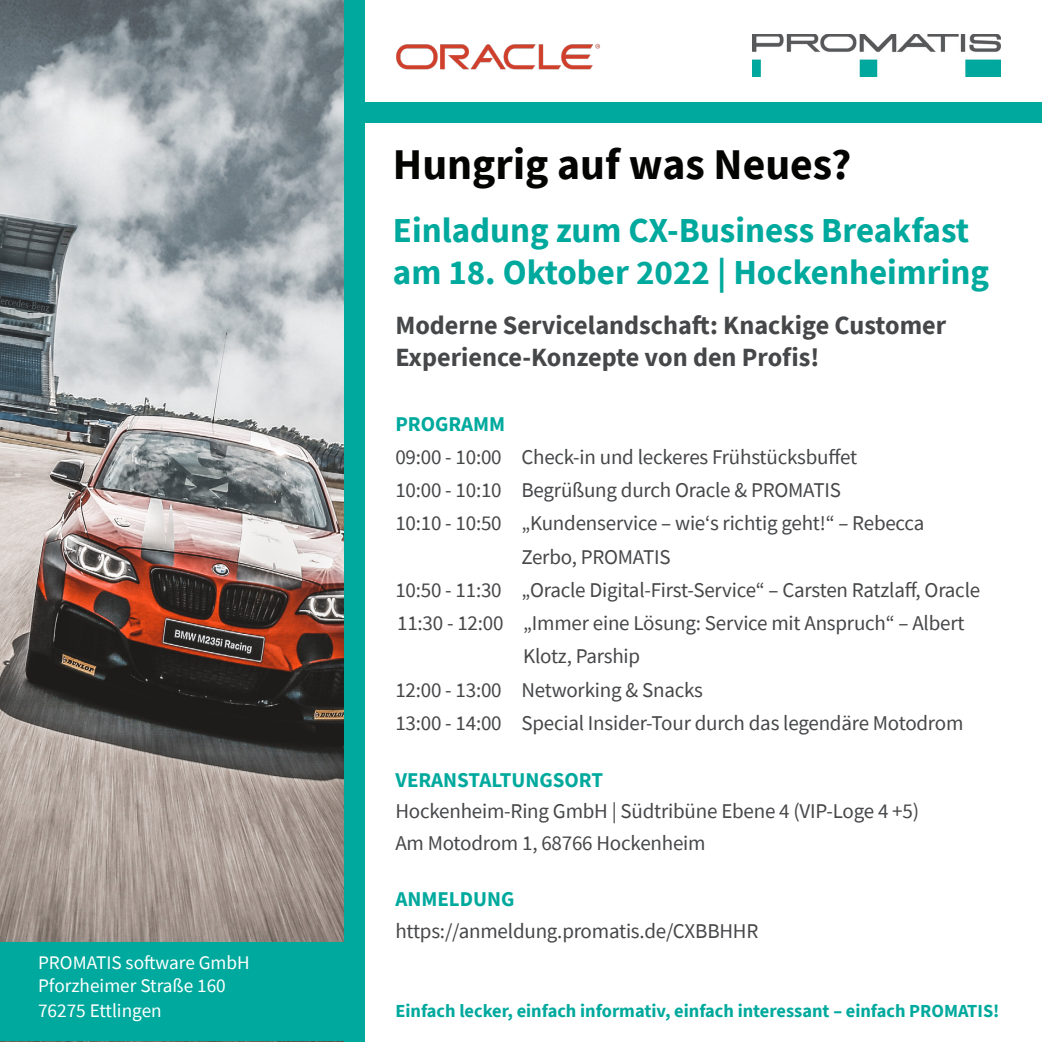
<style>
.page{position:relative;width:1042px;height:1042px;background:#fff}
.page>*{position:absolute;margin:0;border:0;box-sizing:border-box;transform-origin:0 0}
.t1{font:700 43.75px "Source Sans Pro";color:#040503}
.t2{font:700 35px "Source Sans Pro";color:#00a99d}
.t3{font:700 26.25px "Source Sans Pro";color:#464749}
.t4{font:21px "Source Sans Pro";letter-spacing:-.01em;color:#464749}
.t5{font:700 21px "Source Sans Pro";color:#00a99d}
.t6{font:19.25px "Source Sans Pro";color:#fff}
.t7{font:700 18.38px "Source Sans Pro";color:#00a99d}
</style>
<div class="page">
<div style="left:0;top:103px;width:1042px;height:20px;background:#00a99d"></div>
<img style="left:752px;top:34px;width:248px;height:43px">
<img style="left:0;top:0;width:344px;height:1042px">
<div style="left:344px;top:0;width:20px;height:1042px;background:#00a99d"></div>
<div style="left:0;top:942px;width:352px;height:99px;background:#00a99d"></div>
<img style="left:396px;top:43px;width:205px;height:27px">
<p class="t6" style="left:38px;top:950px;width:213px">PROMATIS software GmbH</p>
<p class="t6" style="left:38px;top:973px;width:189px">Pforzheimer Straße 160</p>
<p class="t6" style="left:38px;top:998px;width:125px">76275 Ettlingen</p>
<p class="t1" style="left:393px;top:135px;width:460px">Hungrig auf was Neues?</p>
<p class="t2" style="left:393px;top:206px;width:578px">Einladung zum CX-Business Breakfast</p>
<p class="t2" style="left:393px;top:248px;width:598px">am 18. Oktober 2022 | Hockenheimring</p>
<p class="t3" style="left:395px;top:308px;width:552px">Moderne Servicelandschaft: Knackige Customer</p>
<p class="t3" style="left:395px;top:339px;width:425px">Experience-Konzepte von den Profis!</p>
<p class="t5" style="left:395px;top:409px;width:111px">PROGRAMM</p>
<p class="t4" style="left:395px;top:443px;width:463px">09:00 - 10:00 Check-in und leckeres Frühstücksbuffet</p>
<p class="t4" style="left:395px;top:477px;width:447px">10:00 - 10:10 Begrüßung durch Oracle &amp; PROMATIS</p>
<p class="t4" style="left:395px;top:510px;width:530px">10:10 - 10:50 „Kundenservice – wie‘s richtig geht!“ – Rebecca</p>
<p class="t4" style="left:521px;top:543px;width:151px">Zerbo, PROMATIS</p>
<p class="t4" style="left:395px;top:576px;width:586px">10:50 - 11:30 „Oracle Digital-First-Service“ – Carsten Ratzlaff, Oracle</p>
<p class="t4" style="left:397px;top:610px;width:569px">11:30 - 12:00 „Immer eine Lösung: Service mit Anspruch“ – Albert</p>
<p class="t4" style="left:523px;top:643px;width:119px">Klotz, Parship</p>
<p class="t4" style="left:395px;top:676px;width:309px">12:00 - 13:00 Networking &amp; Snacks</p>
<p class="t4" style="left:395px;top:709px;width:569px">13:00 - 14:00 Special Insider-Tour durch das legendäre Motodrom</p>
<p class="t5" style="left:395px;top:765px;width:209px">VERANSTALTUNGSORT</p>
<p class="t4" style="left:395px;top:798px;width:525px">Hockenheim-Ring GmbH | Südtribüne Ebene 4 (VIP-Loge 4 +5)</p>
<p class="t4" style="left:395px;top:829px;width:312px">Am Motodrom 1, 68766 Hockenheim</p>
<p class="t5" style="left:395px;top:885px;width:121px">ANMELDUNG</p>
<p class="t4" style="left:395px;top:917px;width:364px">https://anmeldung.promatis.de/CXBBHHR</p>
<p class="t7" style="left:395px;top:998px;width:605px">Einfach lecker, einfach informativ, einfach interessant – einfach PROMATIS!</p>
</div>
